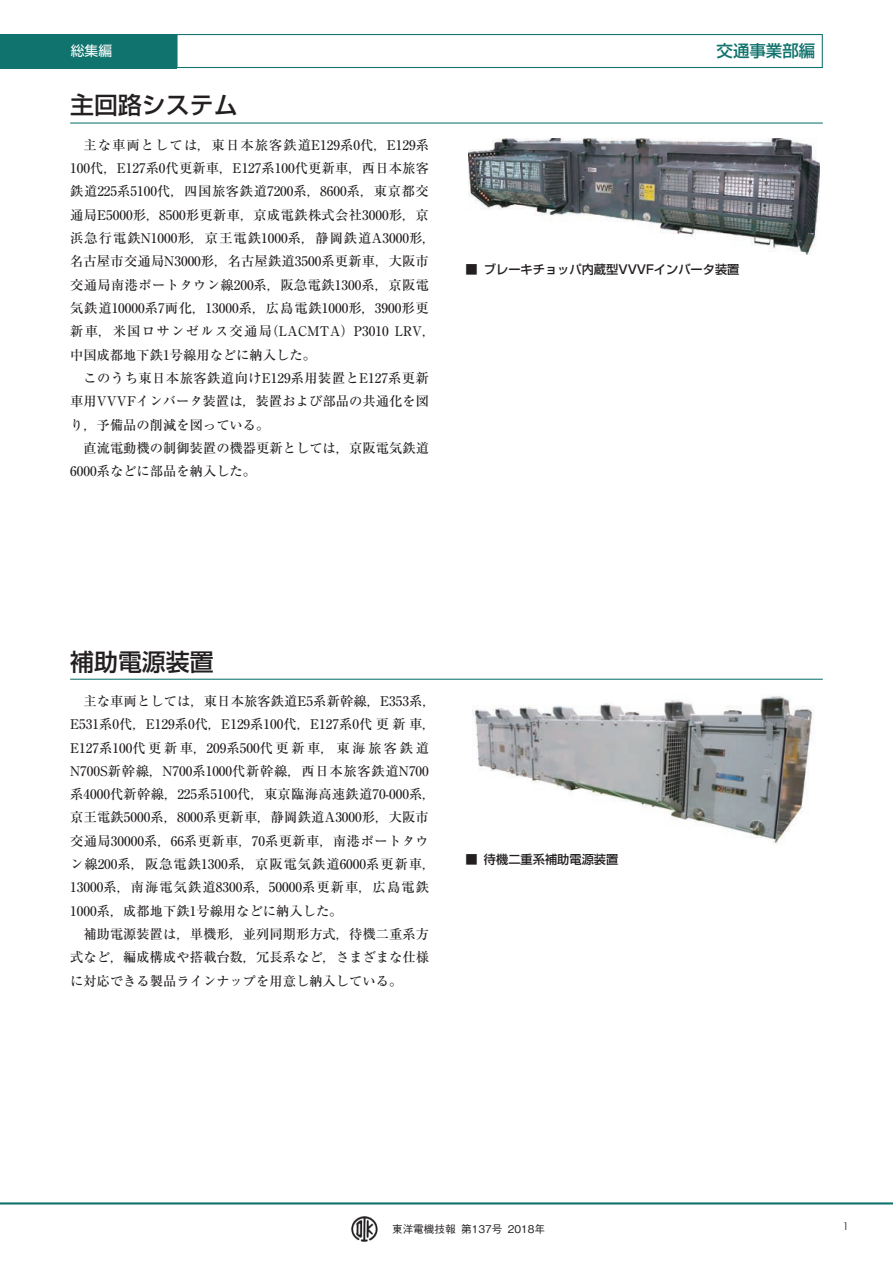
<style>
.page{position:relative;width:893px;height:1263px;background:#fff}
.page>*{position:absolute;margin:0;border:0;box-sizing:border-box;transform-origin:0 0}
.t1{font:500 23.85px "Shin Go Pro";color:#231f20}
.t2{font:500 16.5px "Shin Go Pro";color:#10736d}
.t3{font:13.8px "Shin Go Pro";color:#fff}
.t4{font:500 13.35px/23.2px "Ryumin Pro";color:#231f20}
.t5{font:500 12.15px "Shin Go Pro";color:#231f20}
.t6{font:500 10.65px "Gothic BBB Pro";color:#231f20}
.t7{font:10.65px "Century Gothic";color:#231f20}
</style>
<div class="page">
<hr style="left:0;top:1202px;width:893px;height:2px;background:#10736d">
<div style="left:176px;top:34px;width:647px;height:34px;border:1px solid #10736d"></div>
<div style="left:0;top:34px;width:176px;height:34px;background:#10736d"></div>
<hr style="left:70px;top:123px;width:753px;height:1px;background:#10736d">
<hr style="left:70px;top:679px;width:753px;height:1px;background:#10736d">
<img style="left:468px;top:138px;width:352px;height:116px">
<img style="left:472px;top:694px;width:343px;height:150px">
<img style="left:351px;top:1216px;width:27px;height:26px">
<p class="t3" style="left:71px;top:40px;width:43px">総集編</p>
<p class="t2" style="left:716px;top:37px;width:100px">交通事業部編</p>
<h1 class="t1" style="left:70px;top:86px;width:169px">主回路システム</h1>
<p class="t4" style="left:70px;top:132px;width:367px;text-indent:13px">主な車両としては，東日本旅客鉄道E129系0代，E129系100代，E127系0代更新車，E127系100代更新車，西日本旅客鉄道225系5100代，四国旅客鉄道7200系，8600系，東京都交通局E5000形，8500形更新車，京成電鉄株式会社3000形，京浜急行電鉄N1000形，京王電鉄1000系，静岡鉄道A3000形，名古屋市交通局N3000形，名古屋鉄道3500系更新車，大阪市交通局南港ポートタウン線200系，阪急電鉄1300系，京阪電気鉄道10000系7両化，13000系，広島電鉄1000形，3900形更新車，米国ロサンゼルス交通局（LACMTA）P3010 LRV，中国成都地下鉄1号線用などに納入した。</p>
<p class="t4" style="left:70px;top:365px;width:360px;text-align:justify;text-indent:13px">このうち東日本旅客鉄道向けE129系用装置とE127系更新車用VVVFインバータ装置は，装置および部品の共通化を図り，予備品の削減を図っている。</p>
<p class="t4" style="left:70px;top:435px;width:360px;text-indent:13px">直流電動機の制御装置の機器更新としては，京阪電気鉄道<br>6000系などに部品を納入した。</p>
<p class="t5" style="left:466px;top:259px;width:275px">■ ブレーキチョッパ内蔵型VVVFインバータ装置</p>
<h1 class="t1" style="left:70px;top:642px;width:145px">補助電源装置</h1>
<p class="t4" style="left:70px;top:688px;width:367px;text-indent:13px">主な車両としては，東日本旅客鉄道E5系新幹線，E353系，E531系0代，E129系0代，E129系100代，E127系0代更新車，E127系100代更新車，209系500代更新車，東海旅客鉄道N700S新幹線，N700系1000代新幹線，西日本旅客鉄道N700系4000代新幹線，225系5100代，東京臨海高速鉄道70-000系，京王電鉄5000系，8000系更新車，静岡鉄道A3000形，大阪市交通局30000系，66系更新車，70系更新車，南港ポートタウン線200系，阪急電鉄1300系，京阪電気鉄道6000系更新車，13000系，南海電気鉄道8300系，50000系更新車，広島電鉄1000系，成都地下鉄1号線用などに納入した。</p>
<p class="t4" style="left:70px;top:921px;width:360px;text-align:justify;text-indent:13px">補助電源装置は，単機形，並列同期形方式，待機二重系方式など，編成構成や搭載台数，冗長系など，さまざまな仕様に対応できる製品ラインナップを用意し納入している。</p>
<p class="t5" style="left:466px;top:850px;width:154px">■ 待機二重系補助電源装置</p>
<p class="t6" style="left:392px;top:1220px;width:155px">東洋電機技報 第137号 2018年</p>
<p class="t7" style="left:843px;top:1219px;width:7px">1</p>
</div>
